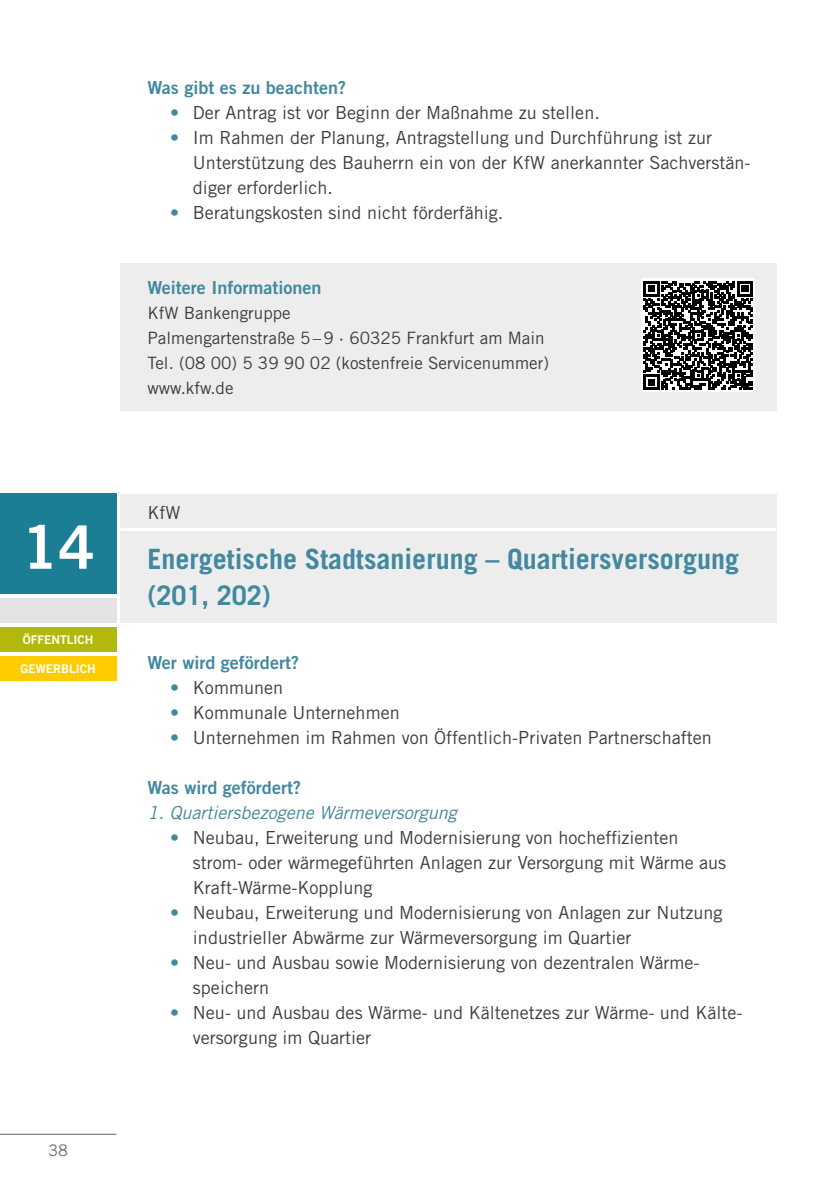
<style>
.page{position:relative;width:840px;height:1191px;background:#fff}
.page>*{position:absolute;margin:0;border:0;box-sizing:border-box;transform-origin:0 0}
.t1{font:60px "Trade Gothic LT Std Bd 2";color:#fff}
.Projekt_H1{font:700 28px "Trade Gothic LT Std";color:#42889f}
.Projekt_H1-2{font:700 27px "Trade Gothic LT Std";color:#42889f}
.Projektförderer{font:18px/25px "Trade Gothic LT Std";color:#3c3c3b}
.Projekt_H2{font:18px "Trade Gothic LT Std Bd 2";color:#42889f}
.Projekt_H3{font:italic 18px "Trade Gothic LT Std";color:#42889f}
.Infotext{font:17px "Trade Gothic LT Std";color:#3c3c3b}
.t2{font:16px "Trade Gothic LT Std";color:#706f6f}
.t3{font:12px "Trade Gothic LT Std Bd 2";color:#fff}
.s1{color:#42889f}
</style>
<div class="page">
<hr style="left:0;top:1133px;width:116px;height:1px;background:#666665">
<div style="left:120px;top:263px;width:656px;height:147px;background:#ededed"></div>
<div style="left:120px;top:494px;width:656px;height:128px;background:#ededed"></div>
<hr style="left:116px;top:528px;width:660px;height:3px;background:#fff">
<div style="left:0;top:598px;width:116px;height:24px;background:#e3e3e3"></div>
<div style="left:0;top:494px;width:116px;height:100px;background:#1c7e95"></div>
<div style="left:0;top:626px;width:116px;height:25px;background:#b3b80c"></div>
<div style="left:0;top:655px;width:116px;height:25px;background:#fc0"></div>
<svg style="left:641px;top:279px;width:113px;height:113px"></svg>
<svg style="left:643px;top:281px;width:109px;height:109px;background:#575757"></svg>
<h1 class="t1" style="left:21px;top:510px;width:75px">14</h1>
<p class="t3" style="left:23px;top:632px;width:72px">ÖFFENTLICH</p>
<p class="t3" style="left:20px;top:661px;width:77px">GEWERBLICH</p>
<p class="t2" style="left:48px;top:1140px;width:21px">38</p>
<h2 class="Projekt_H2" style="left:147px;top:76px;width:200px">Was gibt es zu beachten?</h2>
<p class="Projektförderer" style="left:170px;top:99px;width:431px"><span class="s1">•</span> Der Antrag ist vor Beginn der Maßnahme zu stellen.</p>
<p class="Projektförderer" style="left:193px;top:124px;width:558px;text-indent:-23px"><span class="s1">•</span> Im Rahmen der Planung, Antragstellung und Durchführung ist zur<br>Unterstützung des Bauherrn ein von der KfW anerkannter Sachverstän&shy;diger erforderlich.</p>
<p class="Projektförderer" style="left:170px;top:199px;width:334px"><span class="s1">•</span> Beratungskosten sind nicht förderfähig.</p>
<h2 class="Projekt_H2" style="left:147px;top:276px;width:175px">Weitere Informationen</h2>
<p class="Infotext" style="left:147px;top:302px;width:145px">KfW Bankengruppe</p>
<p class="Infotext" style="left:147px;top:327px;width:398px">Palmengartenstraße 5–9 · 60325 Frankfurt am Main</p>
<p class="Infotext" style="left:147px;top:352px;width:403px">Tel. (08 00) 5 39 90 02 (kostenfreie Servicenummer)</p>
<p class="Infotext" style="left:147px;top:377px;width:87px">www.kfw.de</p>
<p class="Projektförderer" style="left:147px;top:499px;width:34px">KfW</p>
<h1 class="Projekt_H1" style="left:147px;top:541px;width:593px">Energetische Stadtsanierung – Quartiersversorgung</h1>
<h1 class="Projekt_H1-2" style="left:147px;top:578px;width:125px">(201, 202)</h1>
<h2 class="Projekt_H2" style="left:147px;top:651px;width:153px">Wer wird gefördert?</h2>
<p class="Projektförderer" style="left:170px;top:674px;width:114px"><span class="s1">•</span> Kommunen</p>
<p class="Projektförderer" style="left:170px;top:699px;width:231px"><span class="s1">•</span> Kommunale Unternehmen</p>
<p class="Projektförderer" style="left:170px;top:724px;width:543px"><span class="s1">•</span> Unternehmen im Rahmen von Öffentlich-Privaten Partnerschaften</p>
<h2 class="Projekt_H2" style="left:147px;top:776px;width:155px">Was wird gefördert?</h2>
<h3 class="Projekt_H3" style="left:147px;top:801px;width:310px">1. Quartiersbezogene Wärmeversorgung</h3>
<p class="Projektförderer" style="left:193px;top:824px;width:534px;text-indent:-23px"><span class="s1">•</span> Neubau, Erweiterung und Modernisierung von hocheffizienten strom- oder wärmegeführten Anlagen zur Versorgung mit Wärme aus<br>Kraft-Wärme-Kopplung</p>
<p class="Projektförderer" style="left:193px;top:899px;width:531px;text-indent:-23px"><span class="s1">•</span> Neubau, Erweiterung und Modernisierung von Anlagen zur Nutzung industrieller Abwärme zur Wärmeversorgung im Quartier</p>
<p class="Projektförderer" style="left:193px;top:949px;width:506px;text-indent:-23px"><span class="s1">•</span> Neu- und Ausbau sowie Modernisierung von dezentralen Wärme&shy;speichern</p>
<p class="Projektförderer" style="left:193px;top:999px;width:550px;text-indent:-23px"><span class="s1">•</span> Neu- und Ausbau des Wärme- und Kältenetzes zur Wärme- und Kälte&shy;versorgung im Quartier</p>
</div>
